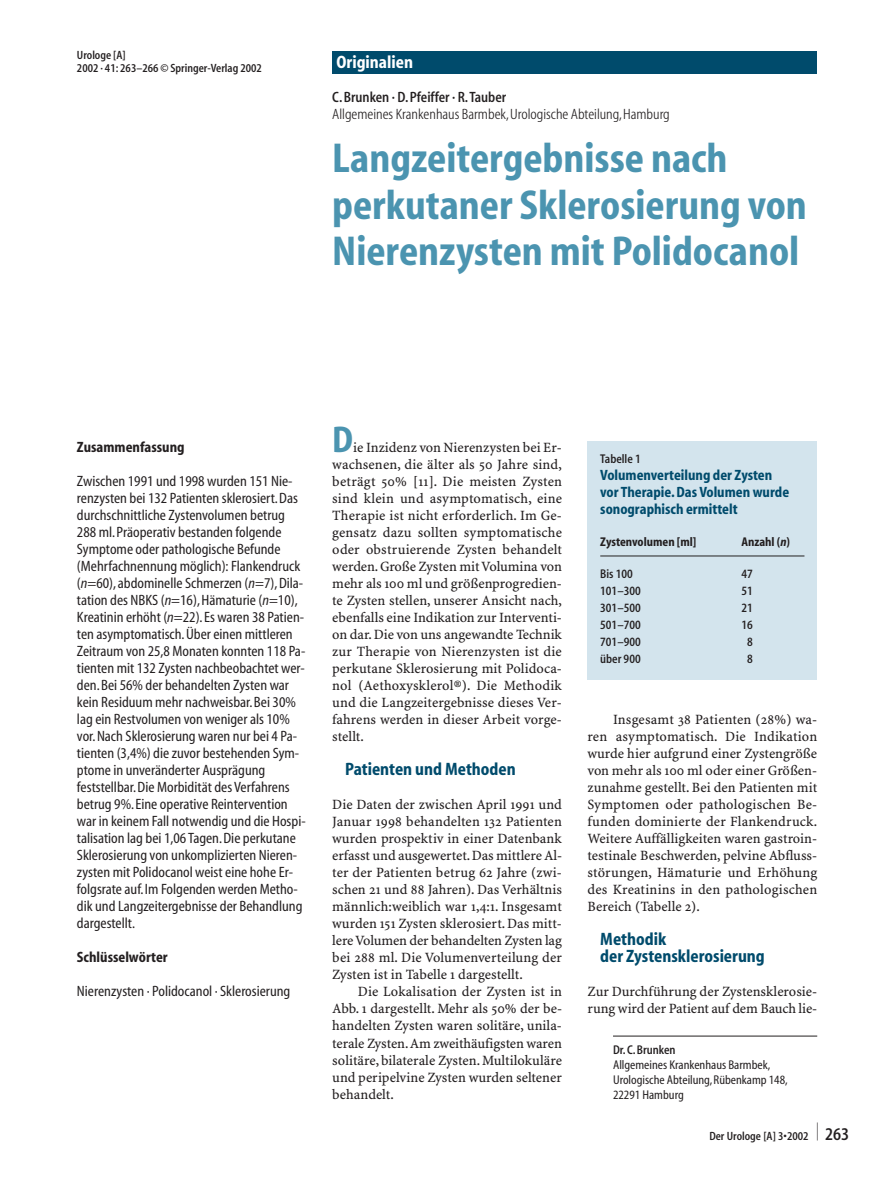
<style>
.page{position:relative;width:893px;height:1178px;background:#fff}
.page>*{position:absolute;margin:0;border:0;box-sizing:border-box;transform-origin:0 0}
.t1{font:700 condensed 42px/46.2px "S Myriad";color:#4b94b0}
.t2{font:700 condensed 37.5px "S Myriad";color:#4b94b0}
.t3{font:700 condensed 18px/17px "S Myriad";color:#004b6c}
.t4{font:700 condensed 18px "S Myriad";color:#fff}
.t5{font:condensed 15px/17px "S Myriad";color:#231f20}
.t6{font:700 condensed 15px/17px "S Myriad";color:#004b6c}
.t7{font:300 condensed 15px "S Myriad";color:#231f20}
.t8{font:700 condensed 15px "S Myriad";color:#231f20}
.t9{font:600 condensed 15px "S Myriad";color:#231f20}
.t10{font:14.25px/17px "S Minion Plus";color:#231f20;text-align:justify}
.t11{font:condensed 12.75px/15px "S Myriad";color:#231f20}
.t12{font:600 condensed 12.75px "S Myriad";color:#231f20}
.t13{font:700 condensed 12.75px "S Myriad";color:#231f20}
.t14{font:600 condensed 12px/12.8px "S Myriad";color:#231f20}
.s1{font-style:italic}
.s2{font-size:18px}
</style>
<div class="page">
<div style="left:332px;top:51px;width:485px;height:23px;background:#004b6c"></div>
<hr style="left:613px;top:1035px;width:204px;height:1px;background:#231f20">
<div style="left:587px;top:441px;width:230px;height:238px;background:#d3e4ed"></div>
<hr style="left:600px;top:555px;width:204px;height:1px;background:#231f20">
<p class="t14" style="left:77px;top:50px;width:186px">Urologe [A]<br>2002 · 41: 263–266 © Springer-Verlag 2002</p>
<p class="t4" style="left:336px;top:55px;width:78px">Originalien</p>
<p class="t9" style="left:332px;top:91px;width:175px">C.Brunken · D.Pfeiffer · R.Tauber</p>
<p class="t7" style="left:332px;top:105px;width:339px">Allgemeines Krankenhaus Barmbek,Urologische Abteilung,Hamburg</p>
<h1 class="t1" style="left:332px;top:139px;width:476px">Langzeitergebnisse nach perkutaner Sklerosierung von<br>Nierenzysten mit Polidocanol</h1>
<p class="t8" style="left:77px;top:441px;width:109px">Zusammenfassung</p>
<p class="t5" style="left:77px;top:472px;width:230px">Zwischen 1991 und 1998 wurden 151 Nie&shy;renzysten bei 132 Patienten sklerosiert.Das durchschnittliche Zystenvolumen betrug 288 ml.Präoperativ bestanden folgende Symptome oder pathologische Befunde (Mehrfachnennung möglich): Flankendruck (<span class="s1">n</span>=60),abdominelle Schmerzen (<span class="s1">n</span>=7),Dila&shy;tation des NBKS (<span class="s1">n</span>=16),Hämaturie (<span class="s1">n</span>=10), Kreatinin erhöht (<span class="s1">n</span>=22).Es waren 38 Patien&shy;ten asymptomatisch.Über einen mittleren Zeitraum von 25,8 Monaten konnten 118 Pa&shy;tienten mit 132 Zysten nachbeobachtet wer&shy;den.Bei 56% der behandelten Zysten war kein Residuum mehr nachweisbar.Bei 30% lag ein Restvolumen von weniger als 10% vor.Nach Sklerosierung waren nur bei 4 Pa&shy;tienten (3,4%) die zuvor bestehenden Sym&shy;ptome in unveränderter Ausprägung feststellbar.Die Morbidität des Verfahrens betrug 9%.Eine operative Reintervention war in keinem Fall notwendig und die Hospi&shy;talisation lag bei 1,06 Tagen.Die perkutane Sklerosierung von unkomplizierten Nieren&shy;zysten mit Polidocanol weist eine hohe Er&shy;folgsrate auf.Im Folgenden werden Metho&shy;dik und Langzeitergebnisse der Behandlung dargestellt.</p>
<p class="t8" style="left:77px;top:951px;width:92px">Schlüsselwörter</p>
<p class="t5" style="left:77px;top:982px;width:215px">Nierenzysten · Polidocanol · Sklerosierung</p>
<h2 class="t2" style="left:332px;top:425px;width:22px">D</h2>
<p class="t10" style="left:332px;top:440px;width:231px;text-indent:21px">ie Inzidenz von Nierenzysten bei Er&shy;wachsenen, die älter als 50 Jahre sind, beträgt 50% [11]. Die meisten Zysten sind klein und asymptomatisch, eine Therapie ist nicht erforderlich. Im Ge&shy;gensatz dazu sollten symptomatische oder obstruierende Zysten behandelt werden. Große Zysten mit Volumina von mehr als 100 ml und größenprogredien&shy;te Zysten stellen, unserer Ansicht nach, ebenfalls eine Indikation zur Interventi&shy;on dar. Die von uns angewandte Technik zur Therapie von Nierenzysten ist die perkutane Sklerosierung mit Polidoca&shy;nol (Aethoxysklerol®). Die Methodik und die Langzeitergebnisse dieses Ver&shy;fahrens werden in dieser Arbeit vorge&shy;stellt.</p>
<p class="t3" style="left:345px;top:762px;width:172px">Patienten und Methoden</p>
<p class="t10" style="left:332px;top:797px;width:231px">Die Daten der zwischen April 1991 und Januar 1998 behandelten 132 Patienten wurden prospektiv in einer Datenbank erfasst und ausgewertet. Das mittlere Al&shy;ter der Patienten betrug 62 Jahre (zwi&shy;schen 21 und 88 Jahren). Das Verhältnis männlich:weiblich war 1,4:1. Insgesamt wurden 151 Zysten sklerosiert. Das mitt&shy;lere Volumen der behandelten Zysten lag bei 288 ml. Die Volumenverteilung der Zysten ist in Tabelle 1 dargestellt.</p>
<p class="t10" style="left:332px;top:984px;width:231px;text-indent:26px">Die Lokalisation der Zysten ist in Abb. 1 dargestellt. Mehr als 50% der be&shy;handelten Zysten waren solitäre, unila&shy;terale Zysten.Am zweithäufigsten waren solitäre, bilaterale Zysten. Multilokuläre und peripelvine Zysten wurden seltener behandelt.</p>
<p class="t12" style="left:600px;top:453px;width:42px">Tabelle 1</p>
<p class="t6" style="left:600px;top:467px;width:190px">Volumenverteilung der Zysten vor Therapie. Das Volumen wurde sonographisch ermittelt</p>
<p class="t13" style="left:600px;top:536px;width:98px">Zystenvolumen [ml]</p>
<p class="t13" style="left:741px;top:536px;width:50px">Anzahl (<span class="s1">n</span>)</p>
<p class="t12" style="left:600px;top:568px;width:34px">Bis 100</p>
<p class="t12" style="left:741px;top:568px;width:13px">47</p>
<p class="t12" style="left:600px;top:585px;width:42px">101–300</p>
<p class="t12" style="left:741px;top:585px;width:13px">51</p>
<p class="t12" style="left:600px;top:602px;width:42px">301–500</p>
<p class="t12" style="left:741px;top:602px;width:13px">21</p>
<p class="t12" style="left:600px;top:619px;width:42px">501–700</p>
<p class="t12" style="left:741px;top:619px;width:13px">16</p>
<p class="t12" style="left:600px;top:636px;width:42px">701–900</p>
<p class="t12" style="left:747px;top:636px;width:7px">8</p>
<p class="t12" style="left:600px;top:653px;width:42px">über 900</p>
<p class="t12" style="left:747px;top:653px;width:7px">8</p>
<p class="t10" style="left:587px;top:712px;width:231px;text-indent:26px">Insgesamt 38 Patienten (28%) wa&shy;ren asymptomatisch. Die Indikation wurde hier aufgrund einer Zystengröße von mehr als 100 ml oder einer Größen&shy;zunahme gestellt. Bei den Patienten mit Symptomen oder pathologischen Be&shy;funden dominierte der Flankendruck.<br>Weitere Auffälligkeiten waren gastroin&shy;testinale Beschwerden, pelvine Abfluss&shy;störungen, Hämaturie und Erhöhung des Kreatinins in den pathologischen Bereich (Tabelle 2).</p>
<p class="t3" style="left:600px;top:932px;width:166px">Methodik<br>der Zystensklerosierung</p>
<p class="t10" style="left:587px;top:984px;width:231px">Zur Durchführung der Zystensklerosie&shy;rung wird der Patient auf dem Bauch lie-</p>
<p class="t12" style="left:613px;top:1044px;width:64px">Dr.C.Brunken</p>
<p class="t11" style="left:613px;top:1056px;width:176px">Allgemeines Krankenhaus Barmbek,<br>Urologische Abteilung,Rübenkamp 148,<br>22291 Hamburg</p>
<p class="t14" style="left:709px;top:1130px;width:141px">Der Urologe [A] 3•2002 <sup>|</sup> <span class="s2">263</span></p>
</div>
